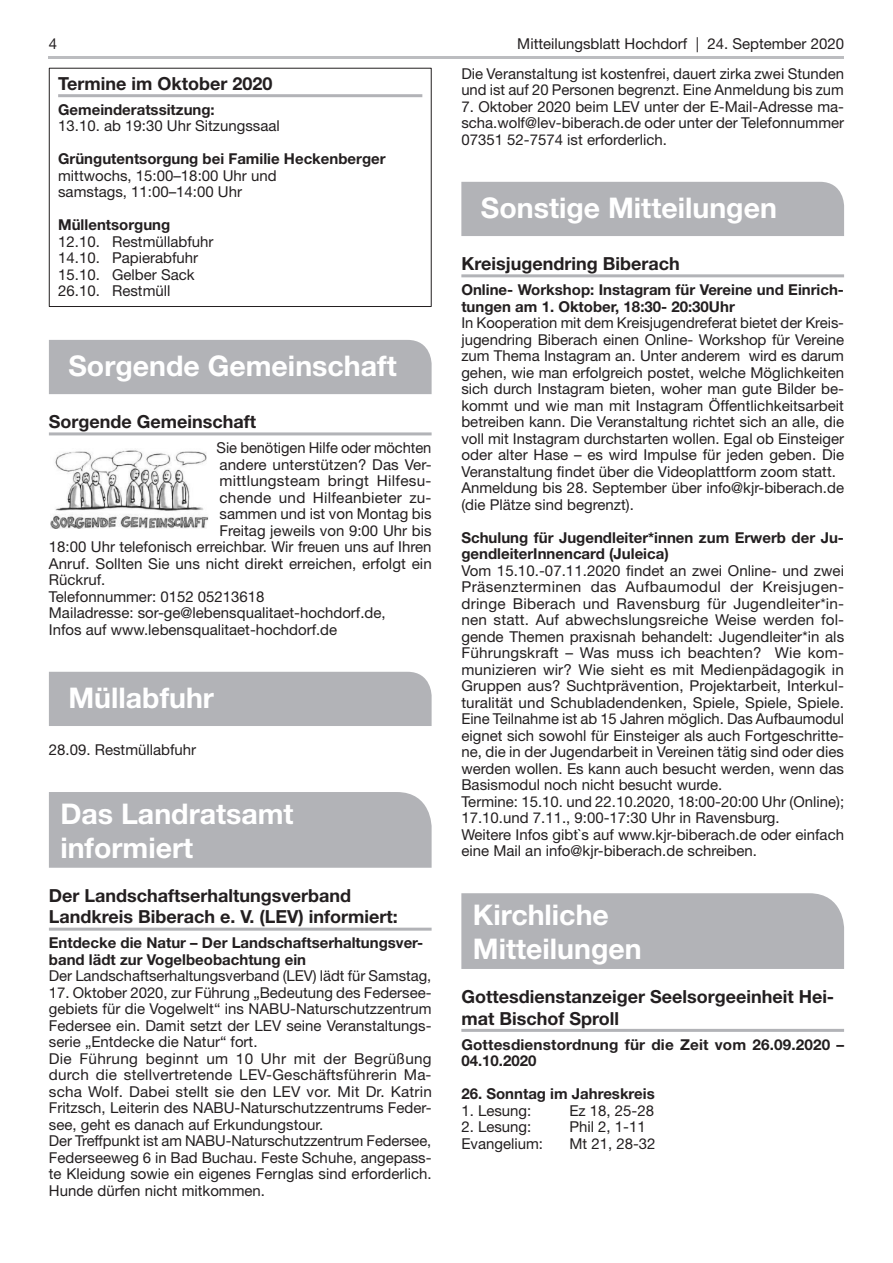
<style>
.page{position:relative;width:893px;height:1263px;background:#fff}
.page>*{position:absolute;margin:0;border:0;box-sizing:border-box;transform-origin:0 0}
.t1{font:700 28.5px/34.2px "Helvetica Neue LT Std";color:#fff}
.t2{font:700 18px/21.6px "Helvetica Neue LT Std";color:#231f20}
.t3{font:15px/16.5px "Helvetica Neue LT Std";color:#231f20}
.t4{font:700 15px/16.5px "Helvetica Neue LT Std";color:#231f20}
.t5{font:15px "Helvetica Neue LT Std";letter-spacing:.02em;color:#231f20}
</style>
<div class="page">
<hr style="left:49px;top:56px;width:795px;height:3px;background:#bcbdc0">
<hr style="left:49px;top:432px;width:383px;height:3px;background:#b2b3b7">
<hr style="left:49px;top:928px;width:383px;height:3px;background:#b2b3b7">
<hr style="left:58px;top:94px;width:364px;height:3px;background:#b2b3b7">
<div style="left:49px;top:68px;width:383px;height:239px;border:1px solid #231f20"></div>
<div style="left:49px;top:340px;width:383px;height:54px;background:#b2b3b7"></div>
<img style="left:51px;top:450px;width:158px;height:78px">
<div style="left:49px;top:672px;width:383px;height:54px;background:#b2b3b7"></div>
<div style="left:49px;top:792px;width:383px;height:76px;background:#b2b3b7"></div>
<hr style="left:461px;top:274px;width:383px;height:3px;background:#b2b3b7">
<hr style="left:461px;top:1029px;width:383px;height:3px;background:#b2b3b7">
<div style="left:461px;top:182px;width:383px;height:54px;background:#b2b3b7"></div>
<div style="left:461px;top:893px;width:383px;height:76px;background:#b2b3b7"></div>
<p class="t3" style="left:49px;top:35px;width:10px">4</p>
<p class="t3" style="left:517px;top:35px;width:328px">Mitteilungsblatt Hochdorf | 24. September 2020</p>
<p class="t2" style="left:58px;top:72px;width:216px">Termine im Oktober 2020</p>
<p class="t4" style="left:58px;top:101px;width:158px">Gemeinderatssitzung:</p>
<p class="t3" style="left:58px;top:118px;width:223px">13.10. ab 19:30 Uhr Sitzungssaal</p>
<p class="t4" style="left:58px;top:151px;width:329px">Grüngutentsorgung bei Familie Heckenberger</p>
<p class="t3" style="left:58px;top:167px;width:220px">mittwochs, 15:00–18:00 Uhr und samstags, 11:00–14:00 Uhr</p>
<p class="t4" style="left:58px;top:217px;width:114px">Müllentsorgung</p>
<p class="t3" style="left:58px;top:233px;width:157px">12.10. Restmüllabfuhr<br>14.10. Papierabfuhr<br>15.10. Gelber Sack<br>26.10. Restmüll</p>
<p class="t3" style="left:461px;top:65px;width:384px">Die Veranstaltung ist kostenfrei, dauert zirka zwei Stunden und ist auf 20 Personen begrenzt. Eine Anmeldung bis zum</p>
<p class="t3" style="left:461px;top:98px;width:384px;text-align:justify">7. Oktober 2020 beim LEV unter der E-Mail-Adresse ma&shy;scha.wolf@lev-biberach.de oder unter der Telefonnummer 07351 52-7574 ist erforderlich.</p>
<h1 class="t1" style="left:481px;top:190px;width:298px">Sonstige Mitteilungen</h1>
<p class="t2" style="left:461px;top:252px;width:220px">Kreisjugendring Biberach</p>
<p class="t4" style="left:461px;top:281px;width:384px">Online- Workshop: Instagram für Vereine und Einrich&shy;tungen am 1. Oktober, 18:30- 20:30Uhr</p>
<p class="t3" style="left:461px;top:314px;width:384px">In Kooperation mit dem Kreisjugendreferat bietet der Kreis&shy;jugendring Biberach einen Online- Workshop für Vereine zum Thema Instagram an. Unter anderem wird es darum gehen, wie man erfolgreich postet, welche Möglichkeiten sich durch Instagram bieten, woher man gute Bilder be&shy;kommt und wie man mit Instagram Öffentlichkeitsarbeit betreiben kann. Die Veranstaltung richtet sich an alle, die voll mit Instagram durchstarten wollen. Egal ob Einsteiger oder alter Hase – es wird Impulse für jeden geben. Die Veranstaltung findet über die Videoplattform zoom statt.<br>Anmeldung bis 28. September über info@kjr-biberach.de (die Plätze sind begrenzt).</p>
<p class="t4" style="left:461px;top:529px;width:384px">Schulung für Jugendleiter*innen zum Erwerb der Ju&shy;gendleiterInnencard (Juleica)</p>
<p class="t3" style="left:461px;top:562px;width:384px">Vom 15.10.-07.11.2020 findet an zwei Online- und zwei Präsenzterminen das Aufbaumodul der Kreisjugen&shy;dringe Biberach und Ravensburg für Jugendleiter*in&shy;nen statt. Auf abwechslungsreiche Weise werden fol&shy;gende Themen praxisnah behandelt: Jugendleiter*in als Führungskraft – Was muss ich beachten? Wie kom&shy;munizieren wir? Wie sieht es mit Medienpädagogik in Gruppen aus? Suchtprävention, Projektarbeit, Interkul&shy;turalität und Schubladendenken, Spiele, Spiele, Spiele.<br>Eine Teilnahme ist ab 15 Jahren möglich. Das Aufbaumodul eignet sich sowohl für Einsteiger als auch Fortgeschritte&shy;ne, die in der Jugendarbeit in Vereinen tätig sind oder dies werden wollen. Es kann auch besucht werden, wenn das Basismodul noch nicht besucht wurde.<br>Termine: 15.10. und 22.10.2020, 18:00-20:00 Uhr (Online); 17.10.und 7.11., 9:00-17:30 Uhr in Ravensburg.<br>Weitere Infos gibt`s auf www.kjr-biberach.de oder einfach eine Mail an info@kjr-biberach.de schreiben.</p>
<h1 class="t1" style="left:68px;top:348px;width:330px">Sorgende Gemeinschaft</h1>
<p class="t2" style="left:49px;top:411px;width:209px">Sorgende Gemeinschaft</p>
<p class="t3" style="left:217px;top:439px;width:216px">Sie benötigen Hilfe oder möchten</p>
<p class="t3" style="left:219px;top:456px;width:214px">andere unterstützen? Das Ver-</p>
<p class="t5" style="left:219px;top:472px;width:214px">mittlungsteam bringt Hilfesu-</p>
<p class="t3" style="left:219px;top:489px;width:214px">chende und Hilfeanbieter zu-</p>
<p class="t3" style="left:219px;top:505px;width:214px">sammen und ist von Montag bis</p>
<p class="t3" style="left:219px;top:522px;width:214px">Freitag jeweils von 9:00 Uhr bis</p>
<p class="t3" style="left:49px;top:538px;width:384px">18:00 Uhr telefonisch erreichbar. Wir freuen uns auf Ihren</p>
<p class="t3" style="left:49px;top:555px;width:384px">Anruf. Sollten Sie uns nicht direkt erreichen, erfolgt ein</p>
<p class="t3" style="left:49px;top:571px;width:58px">Rückruf.</p>
<p class="t3" style="left:49px;top:588px;width:217px">Telefonnummer: 0152 05213618</p>
<p class="t3" style="left:49px;top:604px;width:338px">Mailadresse: sor-ge@lebensqualitaet-hochdorf.de,</p>
<p class="t3" style="left:49px;top:621px;width:290px">Infos auf www.lebensqualitaet-hochdorf.de</p>
<h1 class="t1" style="left:68px;top:680px;width:147px">Müllabfuhr</h1>
<p class="t3" style="left:49px;top:741px;width:149px">28.09. Restmüllabfuhr</p>
<h1 class="t1" style="left:60px;top:796px;width:235px">Das Landratsamt informiert</h1>
<p class="t2" style="left:49px;top:884px;width:350px">Der Landschaftserhaltungsverband<br>Landkreis Biberach e. V. (LEV) informiert:</p>
<p class="t4" style="left:49px;top:934px;width:376px">Entdecke die Natur – Der Landschaftserhaltungsver&shy;band lädt zur Vogelbeobachtung ein</p>
<p class="t3" style="left:49px;top:968px;width:384px">Der Landschaftserhaltungsverband (LEV) lädt für Samstag,</p>
<p class="t3" style="left:49px;top:984px;width:384px">17. Oktober 2020, zur Führung „Bedeutung des Federsee&shy;gebiets für die Vogelwelt“ ins NABU-Naturschutzzentrum Federsee ein. Damit setzt der LEV seine Veranstaltungs&shy;serie „Entdecke die Natur“ fort.<br>Die Führung beginnt um 10 Uhr mit der Begrüßung durch die stellvertretende LEV-Geschäftsführerin Ma&shy;scha Wolf. Dabei stellt sie den LEV vor. Mit Dr. Katrin Fritzsch, Leiterin des NABU-Naturschutzzentrums Feder&shy;see, geht es danach auf Erkundungstour.<br>Der Treffpunkt ist am NABU-Naturschutzzentrum Federsee, Federseeweg 6 in Bad Buchau. Feste Schuhe, angepass&shy;te Kleidung sowie ein eigenes Fernglas sind erforderlich.<br>Hunde dürfen nicht mitkommen.</p>
<h1 class="t1" style="left:473px;top:897px;width:170px">Kirchliche<br>Mitteilungen</h1>
<p class="t2" style="left:461px;top:985px;width:374px">Gottesdienstanzeiger Seelsorgeeinheit Hei&shy;mat Bischof Sproll</p>
<p class="t4" style="left:461px;top:1036px;width:384px">Gottesdienstordnung für die Zeit vom 26.09.2020 –<br>04.10.2020</p>
<p class="t4" style="left:461px;top:1085px;width:195px">26. Sonntag im Jahreskreis</p>
<p class="t3" style="left:461px;top:1102px;width:72px">1. Lesung:</p>
<p class="t3" style="left:569px;top:1102px;width:86px">Ez 18, 25-28</p>
<p class="t3" style="left:461px;top:1118px;width:72px">2. Lesung:</p>
<p class="t3" style="left:569px;top:1118px;width:78px">Phil 2, 1-11</p>
<p class="t3" style="left:461px;top:1135px;width:83px">Evangelium:</p>
<p class="t3" style="left:569px;top:1135px;width:88px">Mt 21, 28-32</p>
</div>
